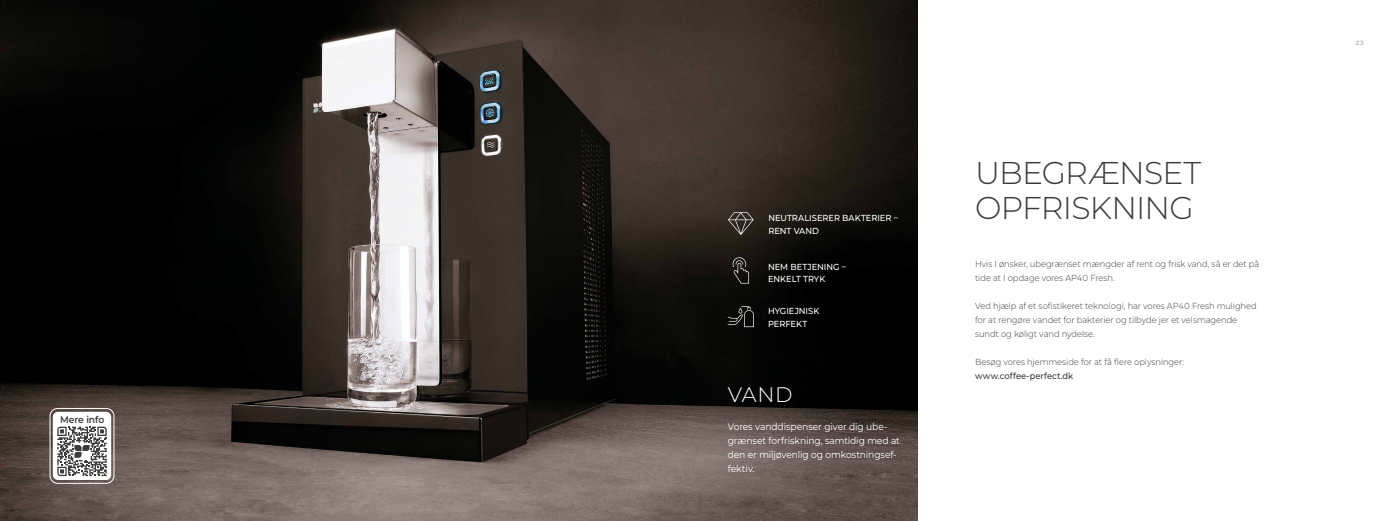
<style>
.page{position:relative;width:1389px;height:521px;background:#fff}
.page>*{position:absolute;margin:0;border:0;box-sizing:border-box;transform-origin:0 0}
.t1{font:300 31.5px/35px "Montserrat";letter-spacing:-.03em;color:#3c3c3b}
.t2{font:300 21px "Montserrat";color:#fff}
.t3{font:9.62px/14px "Montserrat";letter-spacing:-.01em;color:#fff;scale:.95 1}
.t4{font:600 9.62px "Montserrat";letter-spacing:-.005em;color:#3c3c3b;scale:.95 1}
.t5{font:300 8.75px/14px "Montserrat";letter-spacing:-.005em;color:#3c3c3b;scale:.95 1}
.t6{font:500 8.75px/12.2px "Montserrat";letter-spacing:-.005em;color:#fff;scale:.95 1}
.t7{font:500 8.75px "Montserrat";letter-spacing:.01em;color:#3c3c3b;scale:.95 1}
.t8{font:600 6.12px "Montserrat";color:#b3b2b2}
</style>
<div class="page">
<img style="left:0;top:0;width:918px;height:521px">
<div style="left:53px;top:412px;width:58px;height:68px;background:#fff;border-radius:5px"></div>
<div style="left:50px;top:408px;width:64px;height:76px;border:1px solid #fff;border-radius:8px"></div>
<svg style="left:57px;top:427px;width:50px;height:49px"></svg>
<svg style="left:728px;top:306px;width:26px;height:21px"></svg>
<svg style="left:733px;top:257px;width:16px;height:26px"></svg>
<svg style="left:728px;top:212px;width:26px;height:23px"></svg>
<p class="t4" style="left:60px;top:413px;width:48px">Mere info</p>
<p class="t6" style="left:768px;top:212px;width:138px">NEUTRALISERER BAKTERIER –<br>RENT VAND</p>
<p class="t6" style="left:768px;top:260px;width:84px">NEM BETJENING –<br>ENKELT TRYK</p>
<p class="t6" style="left:768px;top:305px;width:56px">HYGIEJNISK<br>PERFEKT</p>
<h2 class="t2" style="left:728px;top:380px;width:66px">VAND</h2>
<p class="t3" style="left:728px;top:419px;width:183px">Vores vanddispenser giver dig ube&shy;grænset forfriskning, samtidig med at den er miljøvenlig og omkostningsef&shy;fektiv.</p>
<h1 class="t1" style="left:975px;top:155px;width:228px">UBEGRÆNSET<br>OPFRISKNING</h1>
<p class="t5" style="left:975px;top:256px;width:301px">Hvis I ønsker, ubegrænset mængder af rent og frisk vand, så er det på tide at I opdage vores AP40 Fresh.</p>
<p class="t5" style="left:975px;top:298px;width:298px">Ved hjælp af et sofistikeret teknologi, har vores AP40 Fresh mulighed for at rengøre vandet for bakterier og tilbyde jer et velsmagende sundt og køligt vand nydelse.</p>
<p class="t5" style="left:975px;top:354px;width:222px">Besøg vores hjemmeside for at få flere oplysninger:</p>
<p class="t7" style="left:975px;top:370px;width:105px">www.coffee-perfect.dk</p>
<p class="t8" style="left:1356px;top:38px;width:10px">23</p>
</div>
